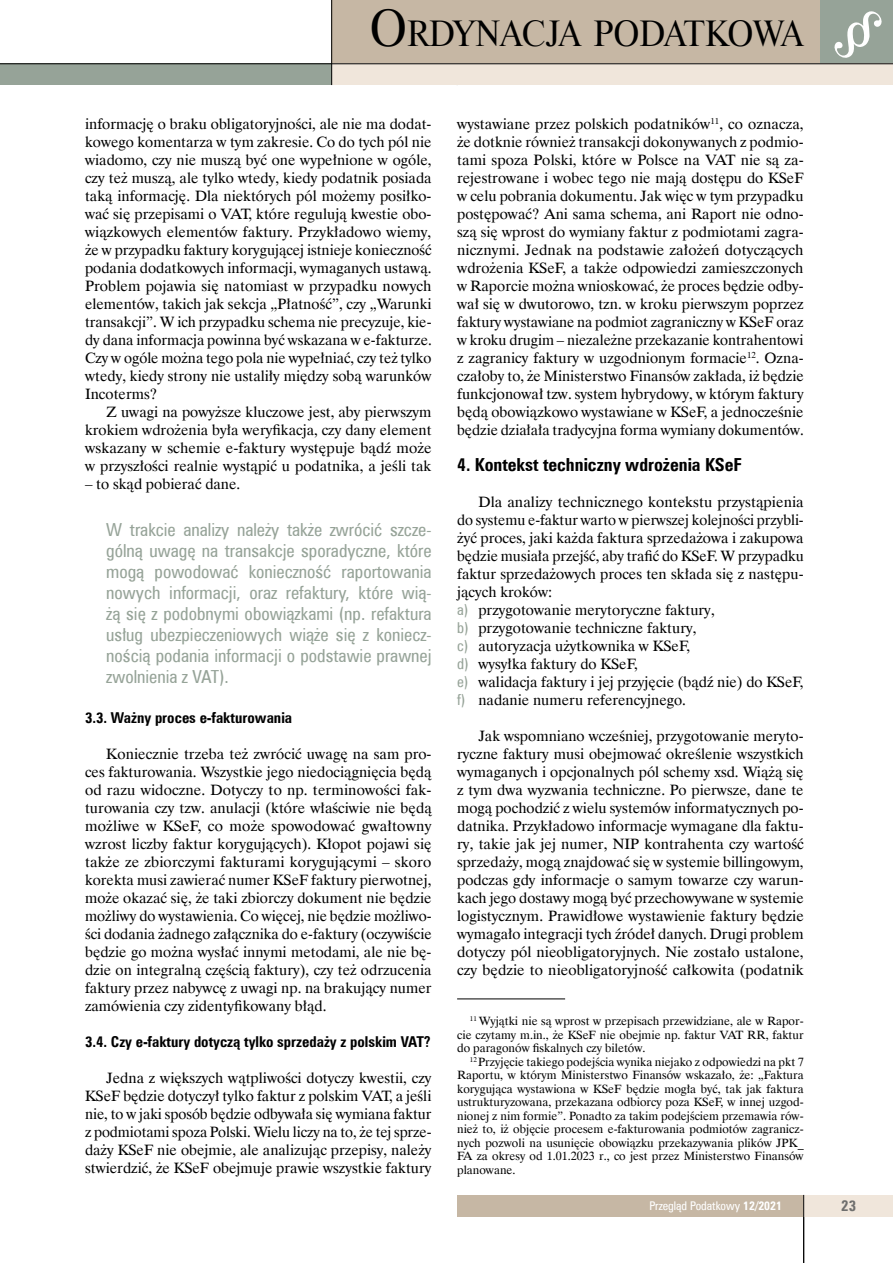
<style>
.page{position:relative;width:893px;height:1263px;background:#fff}
.page>*{position:absolute;margin:0;border:0;box-sizing:border-box;transform-origin:0 0}
.t1{font:34.65px "Dutch 801 Hd EU";letter-spacing:-.03em;color:#000;scale:.96 1}
.t2{font:18px/21px "Zurich Cn EU";color:#96a398;text-align:justify}
.t3{font:700 18px "Zurich Cn EU";color:#000}
.t4{font:15px/18px "Dutch 801 EU Normal";color:#000;text-align:justify}
.t5{font:700 15px "Zurich Cn EU";color:#000}
.t6{font:700 15px "Zurich Cn EU";color:#6f6f6e}
.t7{font:12px/13.5px "Dutch 801 EU Normal";color:#000;text-align:justify}
.t8{font:12px "Zurich Cn EU";color:#fff}
.t9{font:700 12px "Zurich Cn EU";color:#fff}
.s1{font-size:49.5px}
.s2{font-family:"Zurich Cn EU";color:#96a398}
.s3{font-weight:700}
</style>
<div class="page">
<div style="left:332px;top:0;width:489px;height:63px;background:#c6b7a4"></div>
<div style="left:0;top:64px;width:332px;height:21px;background:#96a398"></div>
<div style="left:821px;top:0;width:72px;height:63px;background:#96a398"></div>
<svg style="left:834px;top:11px;width:48px;height:47px"></svg>
<div style="left:332px;top:64px;width:561px;height:21px;background:#f0e6db"></div>
<hr style="left:0;top:63px;width:893px;height:1px;background:#000">
<hr style="left:331px;top:0;width:1px;height:85px;background:#000">
<div style="left:457px;top:1195px;width:347px;height:21px;background:#c6b7a4"></div>
<div style="left:804px;top:1195px;width:89px;height:21px;background:#f0e6db"></div>
<hr style="left:803px;top:1195px;width:1px;height:68px;background:#000">
<hr style="left:457px;top:999px;width:108px;height:1px;background:#000">
<h1 class="t1" style="left:370px;top:13px;width:453px"><span class="s1">O</span>RDYNACJA PODATKOWA</h1>
<p class="t4" style="left:85px;top:115px;width:348px">informację o braku obligatoryjności, ale nie ma dodat&shy;kowego komentarza w tym zakresie. Co do tych pól nie wiadomo, czy nie muszą być one wypełnione w ogóle, czy też muszą, ale tylko wtedy, kiedy podatnik posiada taką informację. Dla niektórych pól możemy posiłko&shy;wać się przepisami o VAT, które regulują kwestie obo&shy;wiązkowych elementów faktury. Przykładowo wiemy, że w przypadku faktury korygującej istnieje konieczność podania dodatkowych informacji, wymaganych ustawą.<br>Problem pojawia się natomiast w przypadku nowych elementów, takich jak sekcja „Płatność”, czy „Warunki transakcji”. W ich przypadku schema nie precyzuje, kie&shy;dy dana informacja powinna być wskazana w e-fakturze.<br>Czy w ogóle można tego pola nie wypełniać, czy też tylko wtedy, kiedy strony nie ustaliły między sobą warunków Incoterms?</p>
<p class="t4" style="left:85px;top:403px;width:348px;text-indent:21px">Z uwagi na powyższe kluczowe jest, aby pierwszym krokiem wdrożenia była weryfikacja, czy dany element wskazany w schemie e-faktury występuje bądź może w przyszłości realnie wystąpić u podatnika, a jeśli tak</p>
<p class="t4" style="left:85px;top:475px;width:157px">– to skąd pobierać dane.</p>
<p class="t2" style="left:106px;top:519px;width:327px">W trakcie analizy należy także zwrócić szcze&shy;gólną uwagę na transakcje sporadyczne, które mogą powodować konieczność raportowania nowych informacji, oraz refaktury, które wią&shy;żą się z podobnymi obowiązkami (np. refaktura usług ubezpieczeniowych wiąże się z koniecz&shy;nością podania informacji o podstawie prawnej zwolnienia z VAT).</p>
<p class="t5" style="left:85px;top:708px;width:209px">3.3. Ważny proces e-fakturowania</p>
<p class="t4" style="left:85px;top:745px;width:348px;text-indent:21px">Koniecznie trzeba też zwrócić uwagę na sam pro&shy;ces fakturowania. Wszystkie jego niedociągnięcia będą od razu widoczne. Dotyczy to np. terminowości fak&shy;turowania czy tzw. anulacji (które właściwie nie będą możliwe w KSeF, co może spowodować gwałtowny wzrost liczby faktur korygujących). Kłopot pojawi się także ze zbiorczymi fakturami korygującymi – skoro korekta musi zawierać numer KSeF faktury pierwotnej, może okazać się, że taki zbiorczy dokument nie będzie możliwy do wystawienia. Co więcej, nie będzie możliwo&shy;ści dodania żadnego załącznika do e-faktury (oczywiście będzie go można wysłać innymi metodami, ale nie bę&shy;dzie on integralną częścią faktury), czy też odrzucenia faktury przez nabywcę z uwagi np. na brakujący numer zamówienia czy zidentyfikowany błąd.</p>
<p class="t5" style="left:85px;top:1032px;width:347px">3.4. Czy e-faktury dotyczą tylko sprzedaży z polskim VAT?</p>
<p class="t4" style="left:85px;top:1069px;width:348px;text-indent:21px">Jedna z większych wątpliwości dotyczy kwestii, czy KSeF będzie dotyczył tylko faktur z polskim VAT, a jeśli nie, to w jaki sposób będzie odbywała się wymiana faktur z podmiotami spoza Polski. Wielu liczy na to, że tej sprze&shy;daży KSeF nie obejmie, ale analizując przepisy, należy stwierdzić, że KSeF obejmuje prawie wszystkie faktury</p>
<p class="t4" style="left:457px;top:115px;width:348px">wystawiane przez polskich podatników<sup>11</sup>, co oznacza, że dotknie również transakcji dokonywanych z podmio&shy;tami spoza Polski, które w Polsce na VAT nie są za&shy;rejestrowane i wobec tego nie mają dostępu do KSeF w celu pobrania dokumentu. Jak więc w tym przypadku postępować? Ani sama schema, ani Raport nie odno&shy;szą się wprost do wymiany faktur z podmiotami zagra&shy;nicznymi. Jednak na podstawie założeń dotyczących wdrożenia KSeF, a także odpowiedzi zamieszczonych w Raporcie można wnioskować, że proces będzie odby&shy;wał się w dwutorowo, tzn. w kroku pierwszym poprzez faktury wystawiane na podmiot zagraniczny w KSeF oraz w kroku drugim – niezależne przekazanie kontrahentowi z zagranicy faktury w uzgodnionym formacie<sup>12</sup>. Ozna&shy;czałoby to, że Ministerstwo Finansów zakłada, iż będzie funkcjonował tzw. system hybrydowy, w którym faktury będą obowiązkowo wystawiane w KSeF, a jednocześnie będzie działała tradycyjna forma wymiany dokumentów.</p>
<p class="t3" style="left:457px;top:453px;width:287px">4. Kontekst techniczny wdrożenia KSeF</p>
<p class="t4" style="left:457px;top:493px;width:348px;text-align:left;text-indent:21px">Dla analizy technicznego kontekstu przystąpienia do systemu e-faktur warto w pierwszej kolejności przybli&shy;żyć proces, jaki każda faktura sprzedażowa i zakupowa będzie musiała przejść, aby trafić do KSeF. W przypadku faktur sprzedażowych proces ten składa się z następu&shy;jących kroków:<br><span class="s2">a)</span> przygotowanie merytoryczne faktury,<br><span class="s2">b)</span> przygotowanie techniczne faktury,<br><span class="s2">c)</span> autoryzacja użytkownika w KSeF,<br><span class="s2">d)</span> wysyłka faktury do KSeF,<br><span class="s2">e)</span> walidacja faktury i jej przyjęcie (bądź nie) do KSeF, <span class="s2">f)</span> nadanie numeru referencyjnego.</p>
<p class="t4" style="left:457px;top:727px;width:348px;text-indent:21px">Jak wspomniano wcześniej, przygotowanie meryto&shy;ryczne faktury musi obejmować określenie wszystkich wymaganych i opcjonalnych pól schemy xsd. Wiążą się z tym dwa wyzwania techniczne. Po pierwsze, dane te mogą pochodzić z wielu systemów informatycznych po&shy;datnika. Przykładowo informacje wymagane dla faktu&shy;ry, takie jak jej numer, NIP kontrahenta czy wartość sprzedaży, mogą znajdować się w systemie billingowym, podczas gdy informacje o samym towarze czy warun&shy;kach jego dostawy mogą być przechowywane w systemie logistycznym. Prawidłowe wystawienie faktury będzie wymagało integracji tych źródeł danych. Drugi problem dotyczy pól nieobligatoryjnych. Nie zostało ustalone, czy będzie to nieobligatoryjność całkowita (podatnik</p>
<p class="t7" style="left:457px;top:1014px;width:348px;text-indent:13px"><sup>11</sup> Wyjątki nie są wprost w przepisach przewidziane, ale w Rapor&shy;cie czytamy m.in., że KSeF nie obejmie np. faktur VAT RR, faktur do paragonów fiskalnych czy biletów.</p>
<p class="t7" style="left:457px;top:1055px;width:348px;text-indent:13px"><sup>12</sup> Przyjęcie takiego podejścia wynika niejako z odpowiedzi na pkt 7<br>Raportu, w którym Ministerstwo Finansów wskazało, że: „Faktura korygująca wystawiona w KSeF będzie mogła być, tak jak faktura ustrukturyzowana, przekazana odbiorcy poza KSeF, w innej uzgod&shy;nionej z nim formie”. Ponadto za takim podejściem przemawia rów&shy;nież to, iż objęcie procesem e-fakturowania podmiotów zagranicz&shy;nych pozwoli na usunięcie obowiązku przekazywania plików JPK_ FA za okresy od 1.01.2023 r., co jest przez Ministerstwo Finansów planowane.</p>
<p class="t9" style="left:749px;top:1198px;width:34px">4/2018</p>
<p class="t6" style="left:841px;top:1197px;width:16px">23</p>
<p class="t8" style="left:649px;top:1198px;width:92px">Przegląd Podatkowy</p>
<p class="t8" style="left:655px;top:1198px;width:101px">Przegląd Podatkowy<span class="s3">12</span></p>
<p class="t9" style="left:770px;top:1198px;width:13px">21</p>
</div>
